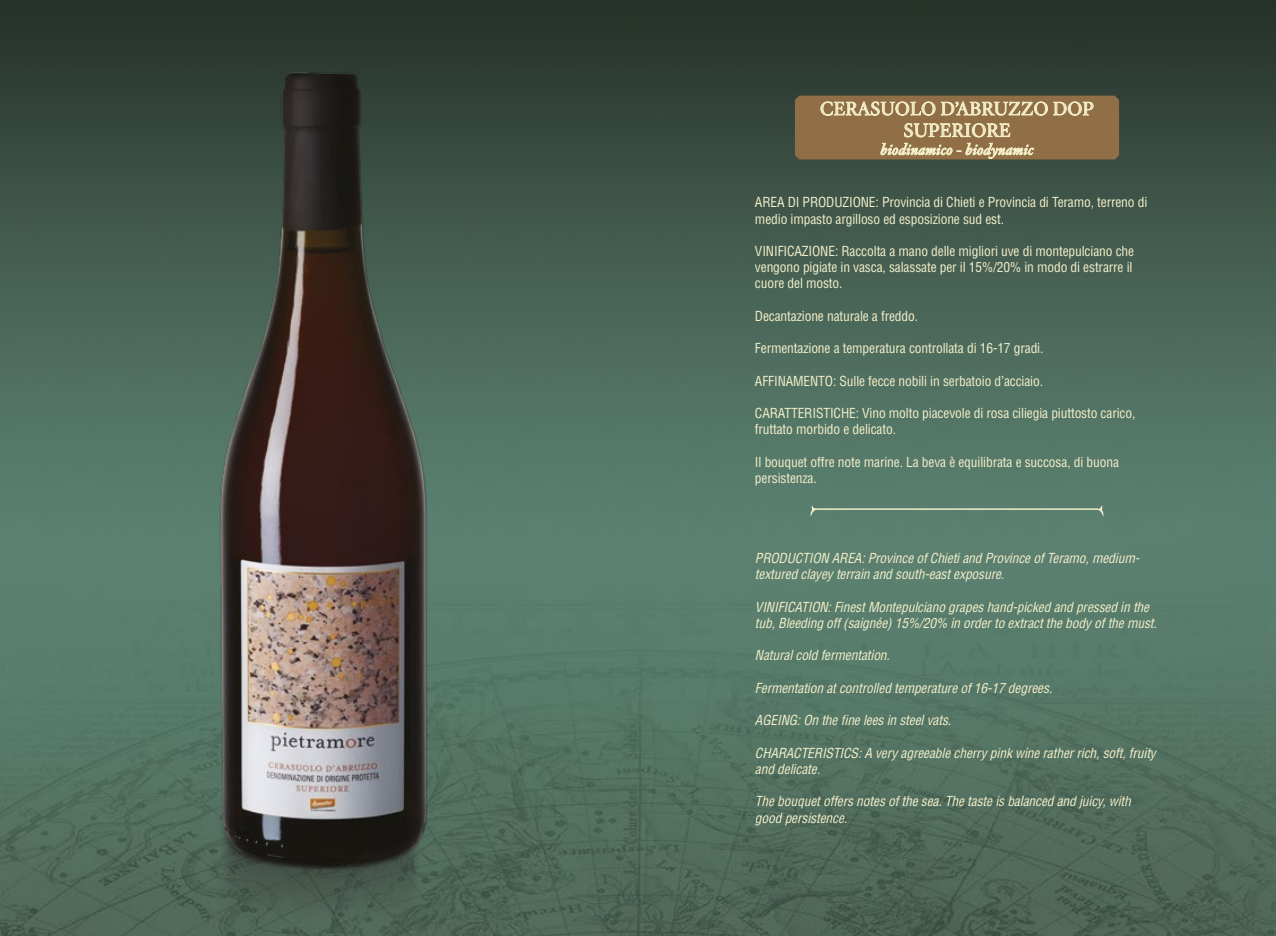
<style>
.page{position:relative;width:1276px;height:936px;background:#fff}
.page>*{position:absolute;margin:0;border:0;box-sizing:border-box;transform-origin:0 0}
.t1{font:600 18px/21.6px "Hoefler Titling";letter-spacing:.025em;color:#f3efc9;text-align:center}
.t2{font:italic 600 15px "Hoefler Titling";letter-spacing:.025em;color:#f3efc9}
.t3{font:condensed 13.5px/16.2px "Helvetica LT Std";letter-spacing:-.01em;color:#f3efc9}
.t4{font:italic condensed 13.5px/16.2px "Helvetica LT Std";letter-spacing:-.01em;color:#f3efc9}
</style>
<div class="page">
<img style="left:0;top:0;width:1276px;height:935px">
<img style="left:164px;top:50px;width:324px;height:885px">
<svg style="left:795px;top:96px;width:324px;height:141px"></svg>
<svg style="left:809px;top:505px;width:8px;height:12px"></svg>
<svg style="left:1097px;top:505px;width:7px;height:12px"></svg>
<hr style="left:814px;top:508px;width:284px;height:2px;background:#f0eec8">
<h1 class="t1" style="left:820px;top:98px;width:275px">CERASUOLO D’ABRUZZO DOP<br>SUPERIORE</h1>
<p class="t2" style="left:880px;top:139px;width:154px">biodinamico - biodynamic</p>
<p class="t3" style="left:755px;top:194px;width:394px">AREA DI PRODUZIONE: Provincia di Chieti e Provincia di Teramo, terreno di medio impasto argilloso ed esposizione sud est.</p>
<p class="t3" style="left:755px;top:243px;width:381px;text-align:justify">VINIFICAZIONE: Raccolta a mano delle migliori uve di montepulciano che vengono pigiate in vasca, salassate per il 15%/20% in modo di estrarre il cuore del mosto.</p>
<p class="t3" style="left:755px;top:308px;width:165px">Decantazione naturale a freddo.</p>
<p class="t3" style="left:755px;top:340px;width:290px">Fermentazione a temperatura controllata di 16-17 gradi.</p>
<p class="t3" style="left:755px;top:372px;width:290px">AFFINAMENTO: Sulle fecce nobili in serbatoio d’acciaio.</p>
<p class="t3" style="left:755px;top:405px;width:382px">CARATTERISTICHE: Vino molto piacevole di rosa ciliegia piuttosto carico, fruttato morbido e delicato.</p>
<p class="t3" style="left:755px;top:453px;width:365px">Il bouquet offre note marine. La beva è equilibrata e succosa, di buona persistenza.</p>
<p class="t4" style="left:755px;top:550px;width:386px">PRODUCTION AREA: Province of Chieti and Province of Teramo, medium&shy;textured clayey terrain and south-east exposure.</p>
<p class="t4" style="left:755px;top:599px;width:403px">VINIFICATION: Finest Montepulciano grapes hand-picked and pressed in the tub, Bleeding off (saignée) 15%/20% in order to extract the body of the must.</p>
<p class="t4" style="left:755px;top:647px;width:136px">Natural cold fermentation.</p>
<p class="t4" style="left:755px;top:680px;width:299px">Fermentation at controlled temperature of 16-17 degrees.</p>
<p class="t4" style="left:755px;top:712px;width:198px">AGEING: On the fine lees in steel vats.</p>
<p class="t4" style="left:755px;top:744px;width:402px">CHARACTERISTICS: A very agreeable cherry pink wine rather rich, soft, fruity and delicate.</p>
<p class="t4" style="left:755px;top:793px;width:377px">The bouquet offers notes of the sea. The taste is balanced and juicy, with good persistence.</p>
</div>
